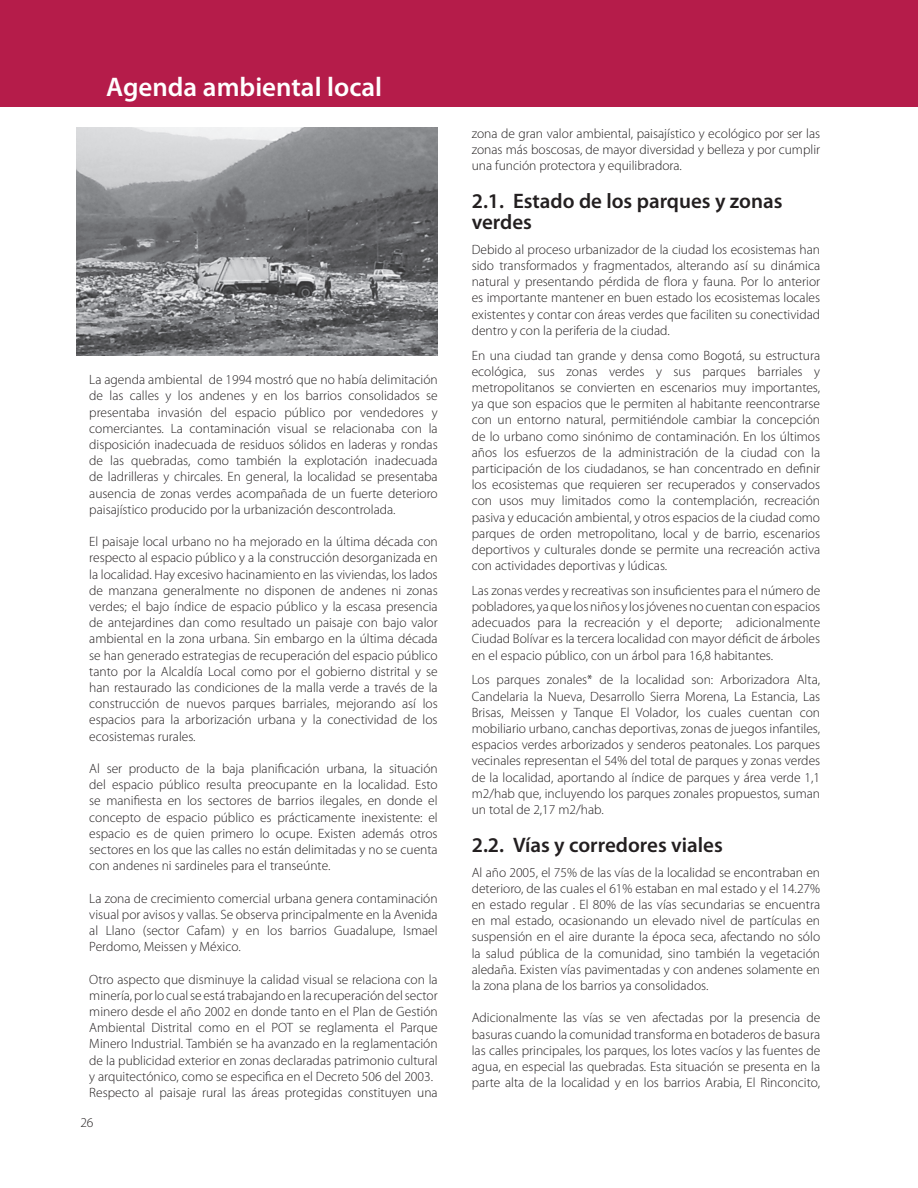
<style>
.page{position:relative;width:918px;height:1188px;background:#fff}
.page>*{position:absolute;margin:0;border:0;box-sizing:border-box;transform-origin:0 0}
.t1{font:600 27px "Myriad Pro";color:#fff}
.t2{font:600 21px/21px "Myriad Pro";color:#231f20}
.t3{font:300 13.5px/16.2px "Myriad Pro";color:#231f20;text-align:justify}
</style>
<div class="page">
<div style="left:0;top:0;width:918px;height:106px;background:#b51c4a"></div>
<img style="left:77px;top:128px;width:360px;height:227px">
<h1 class="t1" style="left:106px;top:63px;width:93px">Agenda</h1>
<h1 class="t1" style="left:235px;top:63px;width:124px">Ambiental</h1>
<h1 class="t1" style="left:106px;top:72px;width:277px">Agenda ambiental local</h1>
<p class="t3" style="left:89px;top:372px;width:350px">La agenda ambiental de 1994 mostró que no había delimitación de las calles y los andenes y en los barrios consolidados se presentaba invasión del espacio público por vendedores y comerciantes. La contaminación visual se relacionaba con la disposición inadecuada de residuos sólidos en laderas y rondas de las quebradas, como también la explotación inadecuada de ladrilleras y chircales. En general, la localidad se presentaba ausencia de zonas verdes acompañada de un fuerte deterioro paisajístico producido por la urbanización descontrolada.</p>
<p class="t3" style="left:89px;top:534px;width:350px">El paisaje local urbano no ha mejorado en la última década con respecto al espacio público y a la construcción desorganizada en la localidad. Hay excesivo hacinamiento en las viviendas, los lados de manzana generalmente no disponen de andenes ni zonas verdes; el bajo índice de espacio público y la escasa presencia de antejardines dan como resultado un paisaje con bajo valor ambiental en la zona urbana. Sin embargo en la última década se han generado estrategias de recuperación del espacio público tanto por la Alcaldía Local como por el gobierno distrital y se han restaurado las condiciones de la malla verde a través de la construcción de nuevos parques barriales, mejorando así los espacios para la arborización urbana y la conectividad de los ecosistemas rurales.</p>
<p class="t3" style="left:89px;top:761px;width:350px">Al ser producto de la baja planificación urbana, la situación del espacio público resulta preocupante en la localidad. Esto se manifiesta en los sectores de barrios ilegales, en donde el concepto de espacio público es prácticamente inexistente: el espacio es de quien primero lo ocupe. Existen además otros sectores en los que las calles no están delimitadas y no se cuenta con andenes ni sardineles para el transeúnte.</p>
<p class="t3" style="left:89px;top:890px;width:350px">La zona de crecimiento comercial urbana genera contaminación visual por avisos y vallas. Se observa principalmente en la Avenida al Llano (sector Cafam) y en los barrios Guadalupe, Ismael Perdomo, Meissen y México.</p>
<p class="t3" style="left:89px;top:971px;width:350px;text-align:left">Otro aspecto que disminuye la calidad visual se relaciona con la minería, por lo cual se está trabajando en la recuperación del sector minero desde el año 2002 en donde tanto en el Plan de Gestión Ambiental Distrital como en el POT se reglamenta el Parque Minero Industrial. También se ha avanzado en la reglamentación de la publicidad exterior en zonas declaradas patrimonio cultural y arquitectónico, como se especifica en el Decreto 506 del 2003.<br>Respecto al paisaje rural las áreas protegidas constituyen una</p>
<p class="t3" style="left:80px;top:1114px;width:15px">26</p>
<p class="t3" style="left:472px;top:125px;width:350px">zona de gran valor ambiental, paisajístico y ecológico por ser las zonas más boscosas, de mayor diversidad y belleza y por cumplir una función protectora y equilibradora.</p>
<h2 class="t2" style="left:472px;top:191px;width:312px">2.1. Estado de los parques y zonas verdes</h2>
<p class="t3" style="left:472px;top:241px;width:350px">Debido al proceso urbanizador de la ciudad los ecosistemas han sido transformados y fragmentados, alterando así su dinámica natural y presentando pérdida de flora y fauna. Por lo anterior es importante mantener en buen estado los ecosistemas locales existentes y contar con áreas verdes que faciliten su conectividad dentro y con la periferia de la ciudad.</p>
<p class="t3" style="left:472px;top:347px;width:350px">En una ciudad tan grande y densa como Bogotá, su estructura ecológica, sus zonas verdes y sus parques barriales y metropolitanos se convierten en escenarios muy importantes, ya que son espacios que le permiten al habitante reencontrarse con un entorno natural, permitiéndole cambiar la concepción de lo urbano como sinónimo de contaminación. En los últimos años los esfuerzos de la administración de la ciudad con la participación de los ciudadanos, se han concentrado en definir los ecosistemas que requieren ser recuperados y conservados con usos muy limitados como la contemplación, recreación pasiva y educación ambiental, y otros espacios de la ciudad como parques de orden metropolitano, local y de barrio, escenarios deportivos y culturales donde se permite una recreación activa con actividades deportivas y lúdicas.</p>
<p class="t3" style="left:472px;top:582px;width:350px">Las zonas verdes y recreativas son insuficientes para el número de pobladores, ya que los niños y los jóvenes no cuentan con espacios adecuados para la recreación y el deporte; adicionalmente Ciudad Bolívar es la tercera localidad con mayor déficit de árboles en el espacio público, con un árbol para 16,8 habitantes.</p>
<p class="t3" style="left:472px;top:672px;width:350px">Los parques zonales* de la localidad son: Arborizadora Alta, Candelaria la Nueva, Desarrollo Sierra Morena, La Estancia, Las Brisas, Meissen y Tanque El Volador, los cuales cuentan con mobiliario urbano, canchas deportivas, zonas de juegos infantiles, espacios verdes arborizados y senderos peatonales. Los parques vecinales representan el 54% del total de parques y zonas verdes de la localidad, aportando al índice de parques y área verde 1,1 m2/hab que, incluyendo los parques zonales propuestos, suman un total de 2,17 m2/hab.</p>
<h2 class="t2" style="left:472px;top:835px;width:253px">2.2. Vías y corredores viales</h2>
<p class="t3" style="left:472px;top:864px;width:350px">Al año 2005, el 75% de las vías de la localidad se encontraban en deterioro, de las cuales el 61% estaban en mal estado y el 14.27% en estado regular . El 80% de las vías secundarias se encuentra en mal estado, ocasionando un elevado nivel de partículas en suspensión en el aire durante la época seca, afectando no sólo la salud pública de la comunidad, sino también la vegetación aledaña. Existen vías pavimentadas y con andenes solamente en la zona plana de los barrios ya consolidados.</p>
<p class="t3" style="left:472px;top:1010px;width:350px">Adicionalmente las vías se ven afectadas por la presencia de basuras cuando la comunidad transforma en botaderos de basura las calles principales, los parques, los lotes vacíos y las fuentes de agua, en especial las quebradas. Esta situación se presenta en la parte alta de la localidad y en los barrios Arabia, El Rinconcito,</p>
</div>
